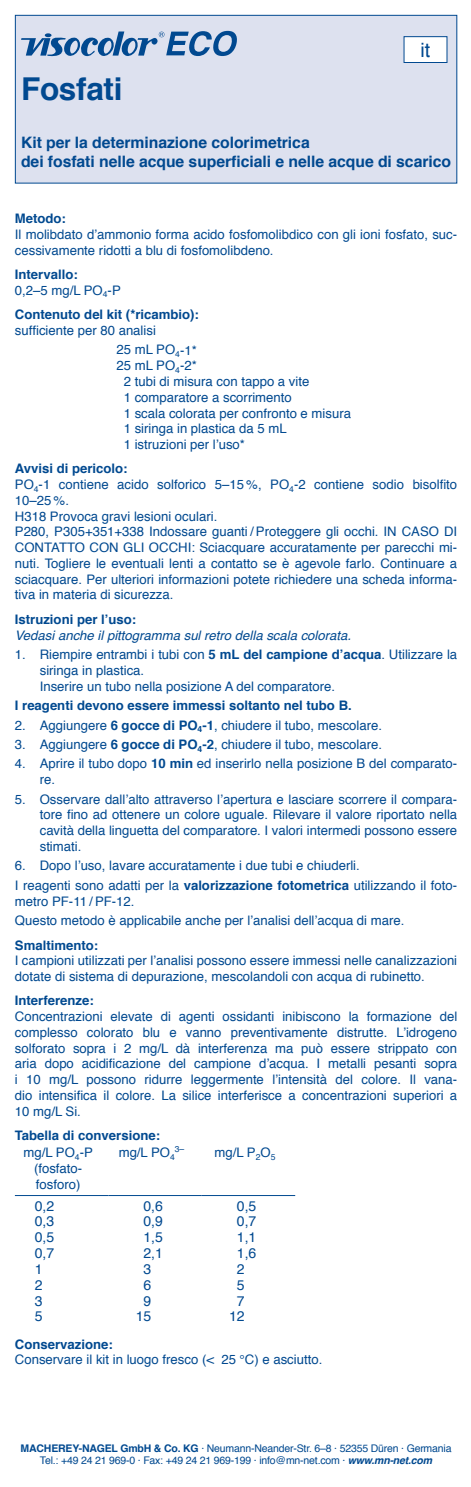
<style>
.page{position:relative;width:471px;height:1487px;background:#fff}
.page>*{position:absolute;margin:0;border:0;box-sizing:border-box;transform-origin:0 0}
.t1{font:700 31.5px "Helvetica";letter-spacing:-.01em;color:#014990}
.t2{font:19.78px "Helvetica";color:#014990}
.t3{font:700 15.75px/18.9px "Helvetica";letter-spacing:-.005em;color:#014990}
.t4{font:14px "Helvetica";color:#014990}
.t5{font:13.12px/15.8px "Helvetica";color:#014990}
.t6{font:700 13.12px "Helvetica";color:#014990}
.t7{font:italic 13.12px "Helvetica";color:#014990}
.t8{font:10.5px/12.2px "Helvetica";letter-spacing:-.02em;color:#014990;text-align:center}
.t9{font:8.58px "Helvetica";color:#014990}
.s1{font-weight:700}
.s2{font-weight:700;font-style:italic}
</style>
<div class="page">
<div style="left:15px;top:15px;width:441px;height:168px;background:#dde1ef"></div>
<svg style="left:21px;top:31px;width:215px;height:25px"></svg>
<div style="left:15px;top:15px;width:441px;height:169px;border:1px solid #014990"></div>
<hr style="left:15px;top:1195px;width:93px;height:1px;background:#014990">
<hr style="left:108px;top:1195px;width:93px;height:1px;background:#014990">
<hr style="left:201px;top:1195px;width:94px;height:1px;background:#014990">
<div style="left:403px;top:37px;width:43px;height:26px;background:#fff"></div>
<div style="left:403px;top:36px;width:44px;height:27px;border:1px solid #014990"></div>
<h2 class="t2" style="left:420px;top:34px;width:11px">it</h2>
<h1 class="t1" style="left:21px;top:64px;width:103px">Fosfati</h1>
<p class="t3" style="left:21px;top:133px;width:431px">Kit per la determinazione colorimetrica<br>dei fosfati nelle acque superficiali e nelle acque di scarico</p>
<p class="t6" style="left:15px;top:208px;width:53px">Metodo:</p>
<p class="t5" style="left:15px;top:227px;width:443px">Il molibdato d’ammonio forma acido fosfomolibdico con gli ioni fosfato, suc&shy;cessivamente ridotti a blu di fosfomolibdeno.</p>
<p class="t5" style="left:15px;top:267px;width:107px"><span class="s1">Intervallo:<br></span>0,2–5 mg/L PO<sub>4</sub>-P</p>
<p class="t6" style="left:15px;top:304px;width:185px">Contenuto del kit (*ricambio):</p>
<p class="t5" style="left:116px;top:321px;width:82px;line-height:19.4px;text-indent:-101px">sufficiente per 80 analisi<br>25 mL PO<sub>4</sub>-1*</p>
<p class="t5" style="left:124px;top:358px;width:228px;text-indent:-7px">25 mL PO<sub>4</sub>-2*<br>2 tubi di misura con tappo a vite<br>1 comparatore a scorrimento<br>1 scala colorata per confronto e misura<br>1 siringa in plastica da 5 mL<br>1 istruzioni per l’uso*</p>
<p class="t5" style="left:15px;top:461px;width:443px"><span class="s1">Avvisi di pericolo:<br></span>PO<sub>4</sub>-1 contiene acido solforico 5–15 %, PO<sub>4</sub>-2 contiene sodio bisolfito 10–25 %.<br>H318 Provoca gravi lesioni oculari.<br>P280, P305+351+338 Indossare guanti / Proteggere gli occhi. IN CASO DI CONTATTO CON GLI OCCHI: Sciacquare accuratamente per parecchi mi&shy;nuti. Togliere le eventuali lenti a contatto se è agevole farlo. Continuare a sciacquare. Per ulteriori informazioni potete richiedere una scheda informa&shy;tiva in materia di sicurezza.</p>
<p class="t6" style="left:15px;top:609px;width:123px">Istruzioni per l’uso:</p>
<p class="t7" style="left:15px;top:625px;width:337px">Vedasi anche il pittogramma sul retro della scala colorata.</p>
<p class="t5" style="left:40px;top:647px;width:418px;text-indent:-25px">1. Riempire entrambi i tubi con <span class="s1">5 mL del campione d’acqua</span>. Utilizzare la siringa in plastica.<br>Inserire un tubo nella posizione A del comparatore.</p>
<p class="t6" style="left:15px;top:695px;width:338px">I reagenti devono essere immessi soltanto nel tubo B.</p>
<p class="t5" style="left:15px;top:717px;width:368px">2. Aggiungere <span class="s1">6 gocce di PO</span><sub>4</sub><span class="s1">-1</span>, chiudere il tubo, mescolare.</p>
<p class="t5" style="left:15px;top:737px;width:368px">3. Aggiungere <span class="s1">6 gocce di PO</span><sub>4</sub><span class="s1">-2</span>, chiudere il tubo, mescolare.</p>
<p class="t5" style="left:40px;top:756px;width:418px;text-indent:-25px">4. Aprire il tubo dopo <span class="s1">10 min</span> ed inserirlo nella posizione B del comparato&shy;re.</p>
<p class="t5" style="left:40px;top:792px;width:418px;text-align:justify;text-indent:-25px">5. Osservare dall’alto attraverso l’apertura e lasciare scorrere il compara&shy;tore fino ad ottenere un colore uguale. Rilevare il valore riportato nella cavità della linguetta del comparatore. I valori intermedi possono essere stimati.</p>
<p class="t5" style="left:15px;top:856px;width:443px;line-height:19.4px">6. Dopo l’uso, lavare accuratamente i due tubi e chiuderli.<br>I reagenti sono adatti per la <span class="s1">valorizzazione fotometrica</span> utilizzando il foto-</p>
<p class="t5" style="left:15px;top:892px;width:390px;line-height:19.4px">metro PF-11 / PF-12.<br>Questo metodo è applicabile anche per l’analisi dell’acqua di mare.</p>
<p class="t6" style="left:15px;top:934px;width:85px">Smaltimento:</p>
<p class="t5" style="left:15px;top:953px;width:443px">I campioni utilizzati per l’analisi possono essere immessi nelle canalizzazioni dotate di sistema di depurazione, mescolandoli con acqua di rubinetto.</p>
<p class="t6" style="left:15px;top:990px;width:80px">Interferenze:</p>
<p class="t5" style="left:15px;top:1009px;width:443px;text-align:justify">Concentrazioni elevate di agenti ossidanti inibiscono la formazione del complesso colorato blu e vanno preventivamente distrutte. L’idrogeno solforato sopra i 2 mg/L dà interferenza ma può essere strippato con aria dopo acidificazione del campione d’acqua. I metalli pesanti sopra i 10 mg/L possono ridurre leggermente l’intensità del colore. Il vana&shy;dio intensifica il colore. La silice interferisce a concentrazioni superiori a 10 mg/L Si.</p>
<p class="t6" style="left:15px;top:1125px;width:146px">Tabella di conversione:</p>
<p class="t5" style="left:24px;top:1145px;width:71px">mg/L PO<sub>4</sub>-P</p>
<p class="t5" style="left:34px;top:1161px;width:50px">(fosfato-</p>
<p class="t5" style="left:36px;top:1176px;width:46px">fosforo)</p>
<p class="t5" style="left:118px;top:1145px;width:58px">mg/L PO<sub>4</sub></p>
<p class="t9" style="left:175px;top:1142px;width:11px">3–</p>
<p class="t5" style="left:214px;top:1145px;width:62px">mg/L P<sub>2</sub>O<sub>5</sub></p>
<p class="t4" style="left:35px;top:1195px;width:21px">0,2</p>
<p class="t4" style="left:143px;top:1195px;width:21px">0,6</p>
<p class="t4" style="left:236px;top:1195px;width:21px">0,5</p>
<p class="t4" style="left:35px;top:1211px;width:21px">0,3</p>
<p class="t4" style="left:143px;top:1211px;width:21px">0,9</p>
<p class="t4" style="left:236px;top:1211px;width:21px">0,7</p>
<p class="t4" style="left:35px;top:1226px;width:21px">0,5</p>
<p class="t4" style="left:143px;top:1226px;width:21px">1,5</p>
<p class="t4" style="left:236px;top:1226px;width:21px">1,1</p>
<p class="t4" style="left:35px;top:1242px;width:21px">0,7</p>
<p class="t4" style="left:143px;top:1242px;width:21px">2,1</p>
<p class="t4" style="left:236px;top:1242px;width:21px">1,6</p>
<p class="t4" style="left:35px;top:1258px;width:9px">1</p>
<p class="t4" style="left:143px;top:1258px;width:9px">3</p>
<p class="t4" style="left:236px;top:1258px;width:9px">2</p>
<p class="t4" style="left:35px;top:1274px;width:9px">2</p>
<p class="t4" style="left:143px;top:1274px;width:9px">6</p>
<p class="t4" style="left:236px;top:1274px;width:9px">5</p>
<p class="t4" style="left:35px;top:1290px;width:9px">3</p>
<p class="t4" style="left:143px;top:1290px;width:9px">9</p>
<p class="t4" style="left:236px;top:1290px;width:9px">7</p>
<p class="t4" style="left:35px;top:1306px;width:9px">5</p>
<p class="t4" style="left:135px;top:1306px;width:17px">15</p>
<p class="t4" style="left:229px;top:1306px;width:17px">12</p>
<p class="t6" style="left:15px;top:1333px;width:99px">Conservazione:</p>
<p class="t5" style="left:15px;top:1352px;width:308px">Conservare il kit in luogo fresco (&lt; 25 °C) e asciutto.</p>
<p class="t8" style="left:21px;top:1442px;width:432px"><span class="s1">MACHEREY-NAGEL GmbH &amp; Co. KG</span> · Neumann-Neander-Str. 6–8 · 52355 Düren · Germania<br>Tel.: +49 24 21 969-0 · Fax: +49 24 21 969-199 · info@mn-net.com · <span class="s2">www.mn-net.com</span></p>
</div>
